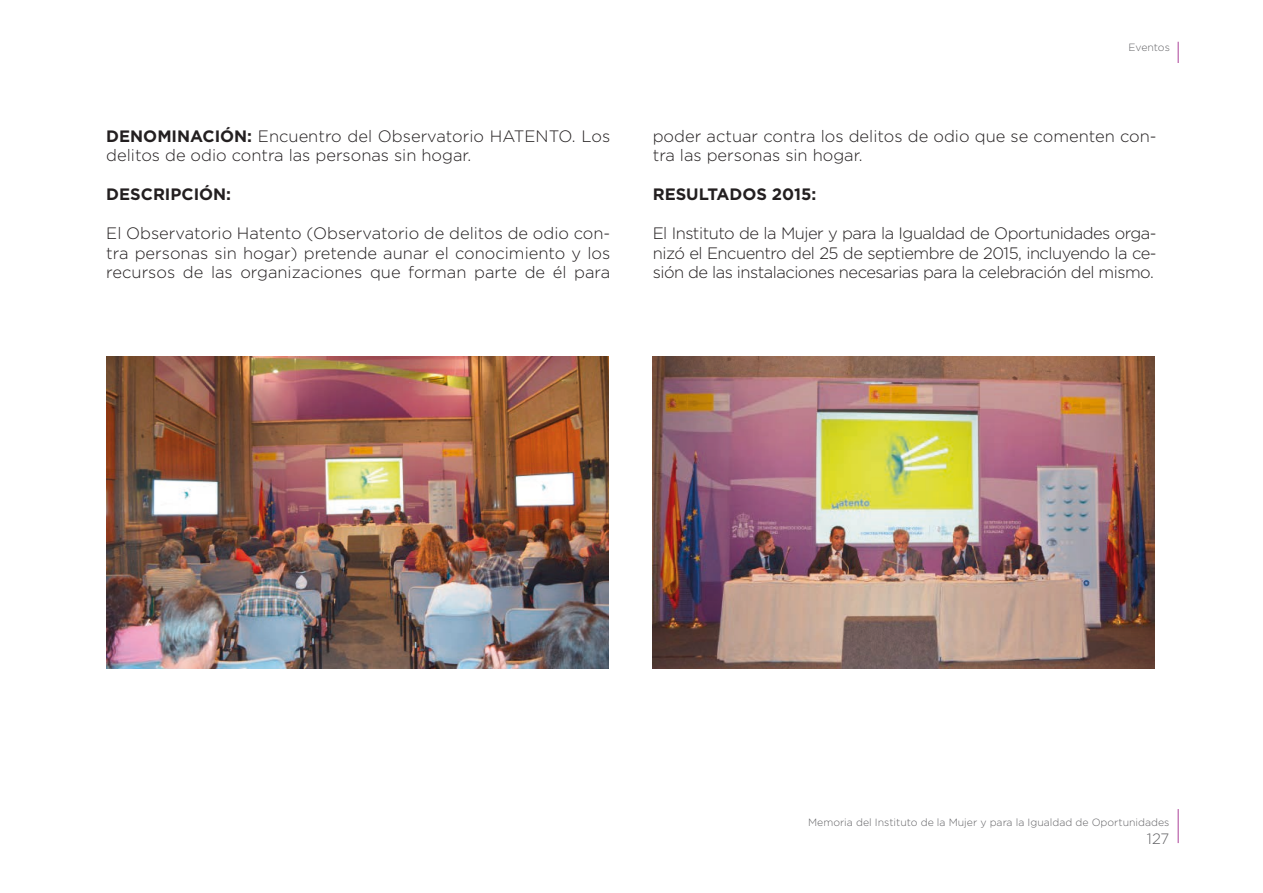
<style>
.page{position:relative;width:1263px;height:893px;background:#fff}
.page>*{position:absolute;margin:0;border:0;box-sizing:border-box;transform-origin:0 0}
.GENERAL-PARRAFO-1{font:16.5px/19.5px "Gotham Light 17";color:#231f20}
.GENERAL-PARRAFO-1-2{font:700 16.5px "Gotham";color:#231f20}
.t1{font:15px "Gotham Light 17";color:#636366}
.t2{font:10.5px "Gotham Light 17";color:#636366}
.t3{font:10.5px "Gotham Light 37";letter-spacing:-.005em;color:#636366}
.s1{font-family:"Gotham";font-weight:700}
</style>
<div class="page">
<svg style="left:1178px;top:42px;width:1px;height:21px"></svg>
<hr style="left:1178px;top:809px;width:1px;height:34px;background:#ab4298">
<img style="left:106px;top:356px;width:502px;height:312px">
<img style="left:653px;top:356px;width:502px;height:312px">
<p class="GENERAL-PARRAFO-1" style="left:106px;top:126px;width:505px"><span class="s1">DENOMINACIÓN:</span> Encuentro del Observatorio HATENTO. Los delitos de odio contra las personas sin hogar.</p>
<p class="GENERAL-PARRAFO-1-2" style="left:106px;top:184px;width:126px">DESCRIPCIÓN:</p>
<p class="GENERAL-PARRAFO-1" style="left:106px;top:223px;width:505px;text-align:justify">El Observatorio Hatento (Observatorio de delitos de odio con&shy;tra personas sin hogar) pretende aunar el conocimiento y los recursos de las organizaciones que forman parte de él para</p>
<p class="t3" style="left:1128px;top:41px;width:43px">Eventos</p>
<p class="GENERAL-PARRAFO-1" style="left:653px;top:126px;width:505px">poder actuar contra los delitos de odio que se comenten con&shy;tra las personas sin hogar.</p>
<p class="GENERAL-PARRAFO-1-2" style="left:653px;top:184px;width:165px">RESULTADOS 2015:</p>
<p class="GENERAL-PARRAFO-1" style="left:653px;top:223px;width:505px;text-align:justify">El Instituto de la Mujer y para la Igualdad de Oportunidades orga&shy;nizó el Encuentro del 25 de septiembre de 2015, incluyendo la ce&shy;sión de las instalaciones necesarias para la celebración del mismo.</p>
<p class="t2" style="left:808px;top:815px;width:363px">Memoria del Instituto de la Mujer y para la Igualdad de Oportunidades</p>
<p class="t1" style="left:1147px;top:829px;width:24px">127</p>
</div>
